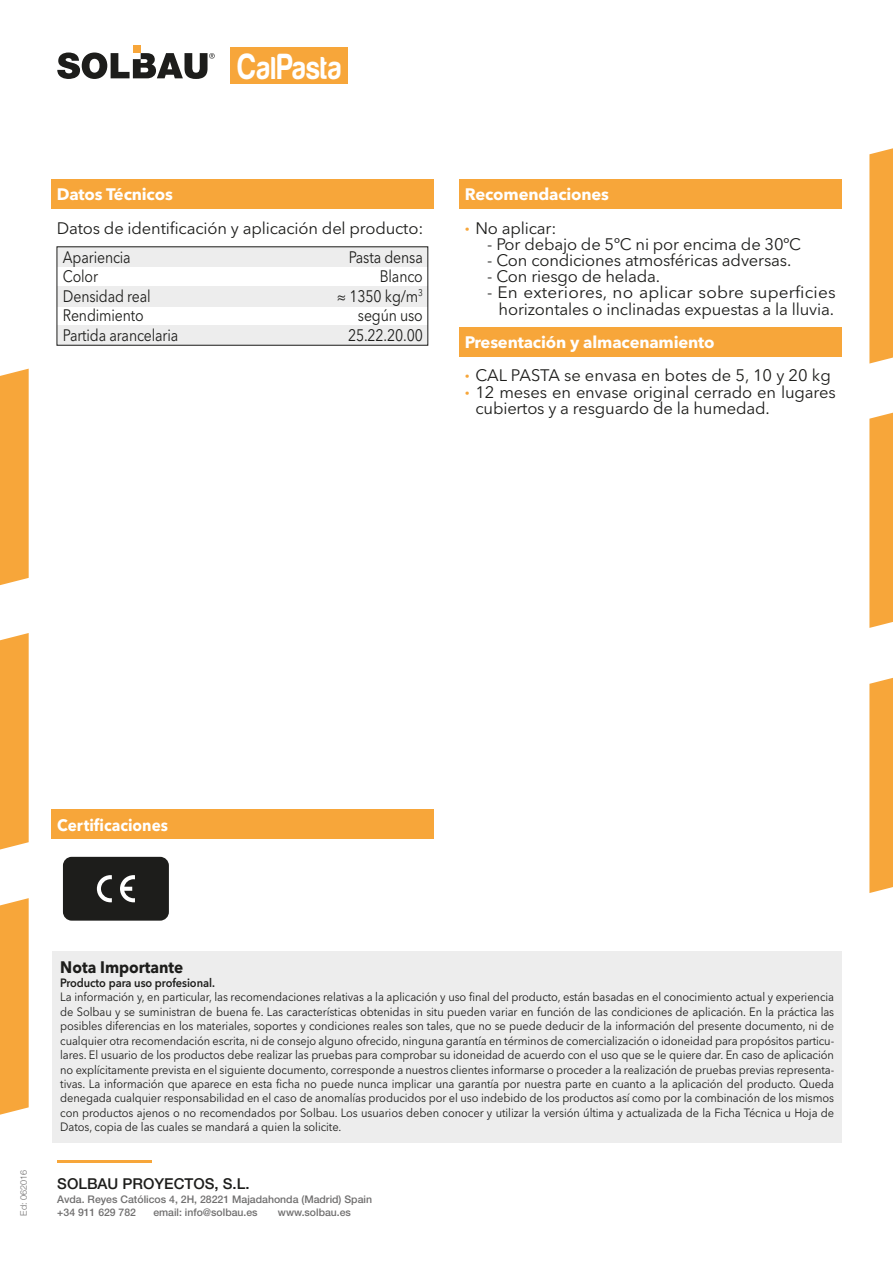
<style>
.page{position:relative;width:893px;height:1263px;background:#fff}
.page>*{position:absolute;margin:0;border:0;box-sizing:border-box;transform-origin:0 0}
.t1{font:700 32.4px "Harabara Mais Bold Harabara Mais";color:#fff;scale:.86 1}
.t2{font:16.5px/16.5px "Avenir Next LT Pro";letter-spacing:-.01em;color:#1d1d1b}
.t3{font:16.5px "Avenir Next LT Pro";letter-spacing:-.01em;color:#1d1d1b;scale:.85 1}
.t4{font:700 16.5px/33.2px "Avenir Next LT Pro";letter-spacing:-.01em;color:#fff}
.t5{font:700 16.5px "Avenir Next LT Pro";letter-spacing:-.01em;color:#fff;scale:.92 1}
.t6{font:700 16.5px "Avenir Next LT Pro";color:#1d1d1b;scale:.92 1}
.t7{font:500 15px "Helvetica Neue LT Std";color:#1d1d1b}
.t8{font:12px/14.4px "Avenir Next LT Pro";letter-spacing:-.005em;color:#1d1d1b;text-align:justify;scale:.92 1}
.t9{font:600 12px "Avenir Next LT Pro";letter-spacing:-.005em;color:#1d1d1b;scale:.92 1}
.t10{font:500 10.5px "Helvetica Neue LT Std";color:#706f6f}
.t11{font:300 9px "Helvetica Neue LT Std";color:#706f6f}
.s1{font-size:37.2px}
.s2{color:#f7a63a}
.s3{font-weight:400;color:#1d1d1b}
.s4{font-weight:700;color:#fff}
.s5{font-weight:700;color:#f7a63a}
</style>
<div class="page">
<svg style="left:869px;top:148px;width:24px;height:216px;background:#f7aa43"></svg>
<div style="left:0;top:369px;width:29px;height:216px;background:#f7a63a"></div>
<svg style="left:869px;top:413px;width:24px;height:215px;background:#f7aa43"></svg>
<div style="left:0;top:633px;width:29px;height:216px;background:#f7a63a"></div>
<svg style="left:0;top:898px;width:29px;height:217px;background:#f7aa43"></svg>
<svg style="left:869px;top:678px;width:24px;height:215px;background:#f7aa43"></svg>
<div style="left:52px;top:951px;width:790px;height:191px;background:#ededed"></div>
<div style="left:459px;top:179px;width:382px;height:29px;background:#f7a63a"></div>
<div style="left:459px;top:327px;width:382px;height:30px;background:#f7a63a"></div>
<div style="left:51px;top:179px;width:383px;height:29px;background:#f7a63a"></div>
<hr style="left:57px;top:1160px;width:95px;height:3px;background:#f7a63a">
<div style="left:133px;top:46px;width:8px;height:7px;background:#f7a63a"></div>
<svg style="left:57px;top:53px;width:158px;height:26px"></svg>
<div style="left:51px;top:809px;width:383px;height:29px;background:#f7a63a"></div>
<div style="left:57px;top:247px;width:371px;height:20px;background:#ededed"></div>
<div style="left:57px;top:286px;width:371px;height:20px;background:#ededed"></div>
<div style="left:57px;top:325px;width:371px;height:20px;background:#ededed"></div>
<div style="left:57px;top:246px;width:371px;height:100px;border:1px solid #1d1d1b"></div>
<div style="left:230px;top:47px;width:117px;height:37px;background:#f7a63a"></div>
<div style="left:63px;top:857px;width:106px;height:64px;background:#1d1d1b;border-radius:9px"></div>
<svg style="left:97px;top:875px;width:15px;height:27px"></svg>
<svg style="left:120px;top:875px;width:15px;height:27px"></svg>
<h1 class="t1" style="left:237px;top:49px;width:123px"><span class="s1">C</span>al<span class="s1">P</span>asta</h1>
<h2 class="t4" style="left:57px;top:178px;width:117px">Datos Técnicos</h2>
<h2 class="t2" style="left:57px;top:219px;width:368px">Datos de identificación y aplicación del producto:</h2>
<h2 class="t3" style="left:63px;top:247px;width:81px">Apariencia</h2>
<h2 class="t3" style="left:349px;top:247px;width:89px">Pasta densa</h2>
<h2 class="t3" style="left:63px;top:267px;width:43px">Color</h2>
<h2 class="t3" style="left:380px;top:267px;width:52px">Blanco</h2>
<h2 class="t3" style="left:63px;top:286px;width:105px">Densidad real</h2>
<h2 class="t3" style="left:337px;top:286px;width:103px">≈ 1350 kg/m<sup>3</sup></h2>
<h2 class="t3" style="left:63px;top:306px;width:96px">Rendimiento</h2>
<h2 class="t3" style="left:358px;top:306px;width:78px">según uso</h2>
<h2 class="t3" style="left:63px;top:325px;width:137px">Partida arancelaria</h2>
<h2 class="t3" style="left:348px;top:325px;width:90px">25.22.20.00</h2>
<h2 class="t4" style="left:465px;top:178px;width:146px">Recomendaciones <span class="s2">·</span> <span class="s3">No aplicar:</span></h2>
<h2 class="t2" style="left:487px;top:236px;width:315px">- Por debajo de 5ºC ni por encima de 30ºC</h2>
<h2 class="t2" style="left:487px;top:252px;width:306px">- Con condiciones atmosféricas adversas.</h2>
<h2 class="t2" style="left:487px;top:268px;width:174px">- Con riesgo de helada.</h2>
<h2 class="t2" style="left:487px;top:284px;width:350px;text-align:center">- En exteriores, no aplicar sobre superficies horizontales o inclinadas expuestas a la lluvia.</h2>
<h2 class="t2" style="left:465px;top:326px;width:367px;line-height:33.2px"><span class="s4">Presentación y almacenamiento<br></span><span class="s5">·</span> CAL PASTA se envasa en botes de 5, 10 y 20 kg</h2>
<h2 class="t2" style="left:475px;top:384px;width:362px;text-indent:-11px"><span class="s5">·</span> 12 meses en envase original cerrado en lugares cubiertos y a resguardo de la humedad.</h2>
<h2 class="t5" style="left:57px;top:815px;width:122px">Certificaciones</h2>
<p class="t11" style="left:18px;top:1216px;width:47px;rotate:-90deg">Ed: 062016</p>
<h2 class="t6" style="left:60px;top:957px;width:135px">Nota Importante</h2>
<p class="t9" style="left:60px;top:975px;width:170px">Producto para uso profesional.</p>
<p class="t8" style="left:60px;top:990px;width:843px">La información y, en particular, las recomendaciones relativas a la aplicación y uso final del producto, están basadas en el conocimiento actual y experiencia de Solbau y se suministran de buena fe. Las características obtenidas in situ pueden variar en función de las condiciones de aplicación. En la práctica las posibles diferencias en los materiales, soportes y condiciones reales son tales, que no se puede deducir de la información del presente documento, ni de cualquier otra recomendación escrita, ni de consejo alguno ofrecido, ninguna garantía en términos de comercialización o idoneidad para propósitos particu&shy;lares. El usuario de los productos debe realizar las pruebas para comprobar su idoneidad de acuerdo con el uso que se le quiere dar. En caso de aplicación no explícitamente prevista en el siguiente documento, corresponde a nuestros clientes informarse o proceder a la realización de pruebas previas representa&shy;tivas. La información que aparece en esta ficha no puede nunca implicar una garantía por nuestra parte en cuanto a la aplicación del producto. Queda denegada cualquier responsabilidad en el caso de anomalías producidos por el uso indebido de los productos así como por la combinación de los mismos con productos ajenos o no recomendados por Solbau. Los usuarios deben conocer y utilizar la versión última y actualizada de la Ficha Técnica u Hoja de Datos, copia de las cuales se mandará a quien la solicite.</p>
<p class="t7" style="left:57px;top:1175px;width:194px">SOLBAU PROYECTOS, S.L.</p>
<p class="t10" style="left:57px;top:1192px;width:316px">Avda. Reyes Católicos 4, 2H, 28221 Majadahonda (Madrid) Spain</p>
<p class="t10" style="left:57px;top:1206px;width:80px">+34 911 629 782</p>
<p class="t10" style="left:153px;top:1206px;width:106px">email: info@solbau.es</p>
<p class="t10" style="left:278px;top:1206px;width:75px">www.solbau.es</p>
</div>
